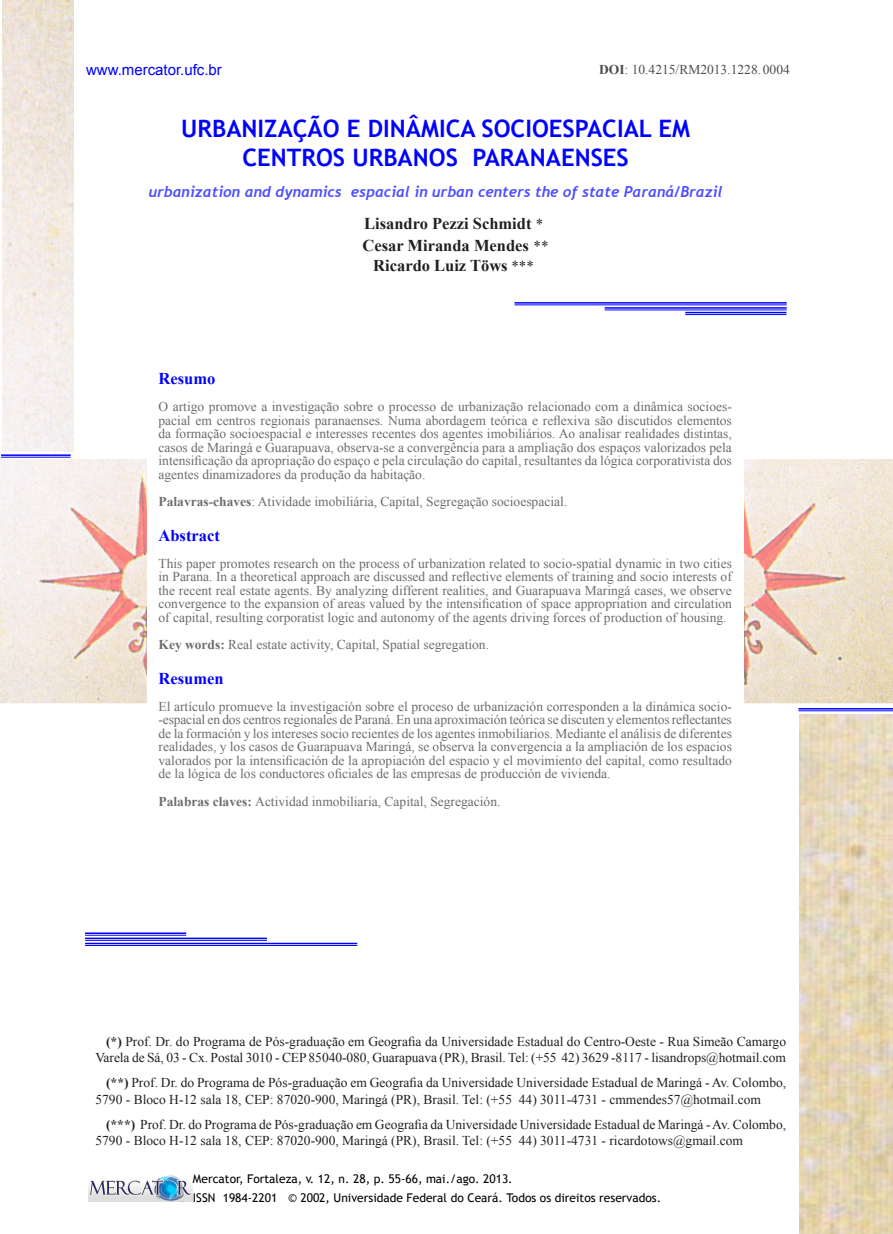
<style>
.page{position:relative;width:893px;height:1234px;background:#fff}
.page>*{position:absolute;margin:0;border:0;box-sizing:border-box;transform-origin:0 0}
.TÍTULO{font:700 24px/28.8px "Trebuchet MS";color:#00f;text-align:center}
.t1{font:700 16.5px "Times New Roman";color:#231f20}
.t2{font:700 16.5px "Times New Roman";color:#00f}
.SUBTÍTULO_2{font:italic 700 15px "Trebuchet";color:#4d4dff}
.t3{font:15px "Arial";color:#00f}
.RESUMO{font:13.5px/13.5px "Times New Roman";color:#6c6d70;text-align:justify}
.NOTAS_NO_FIM_DO_TEXT{font:13.5px/16.2px "Times New Roman";color:#231f20}
.RESUMO-2{font:13.5px "Times New Roman";color:#4d4d4d}
.t4{font:12px/18.9px "Trebuchet MS";color:#000}
.s1{font-weight:700}
.s2{font-weight:400;font-size:15px}
</style>
<div class="page">
<img style="left:88px;top:1174px;width:105px;height:27px">
<img style="left:744px;top:459px;width:149px;height:244px">
<img style="left:0;top:459px;width:146px;height:244px">
<img style="left:2px;top:0;width:71px;height:451px">
<hr style="left:1px;top:454px;width:70px;height:2px;background:#00f">
<hr style="left:1px;top:457px;width:70px;height:1px;background:#00f">
<hr style="left:798px;top:708px;width:95px;height:1px;background:#00f">
<hr style="left:798px;top:710px;width:95px;height:1px;background:#00f">
<img style="left:799px;top:714px;width:94px;height:519px">
<hr style="left:514px;top:302px;width:273px;height:1px;background:#00f">
<hr style="left:514px;top:304px;width:273px;height:1px;background:#00f">
<hr style="left:605px;top:307px;width:182px;height:1px;background:#00f">
<hr style="left:605px;top:309px;width:182px;height:1px;background:#00f">
<hr style="left:685px;top:312px;width:101px;height:1px;background:#00f">
<hr style="left:685px;top:314px;width:101px;height:1px;background:#00f">
<hr style="left:85px;top:942px;width:272px;height:2px;background:#00f">
<hr style="left:85px;top:945px;width:272px;height:1px;background:#00f">
<hr style="left:85px;top:937px;width:182px;height:1px;background:#00f">
<hr style="left:85px;top:939px;width:182px;height:1px;background:#00f">
<hr style="left:85px;top:932px;width:101px;height:1px;background:#00f">
<hr style="left:85px;top:934px;width:101px;height:1px;background:#00f">
<p class="t3" style="left:86px;top:60px;width:137px">www.mercator.ufc.br</p>
<p class="RESUMO-2" style="left:599px;top:61px;width:192px"><span class="s1">DOI</span>: 10.4215/RM2013.1228. 0004</p>
<p class="TÍTULO" style="left:181px;top:114px;width:510px">URBANIZAÇÃO E DINÂMICA SOCIOESPACIAL EM<br>CENTROS URBANOS PARANAENSES</p>
<p class="SUBTÍTULO_2" style="left:149px;top:182px;width:575px">urbanization and dynamics espacial in urban centers the of state Paraná/Brazil</p>
<p class="t1" style="left:364px;top:212px;width:181px">Lisandro Pezzi Schmidt <span class="s2">*</span></p>
<p class="t1" style="left:362px;top:234px;width:188px">Cesar Miranda Mendes <span class="s2">**</span></p>
<p class="t1" style="left:373px;top:254px;width:162px">Ricardo Luiz Töws <span class="s2">***</span></p>
<p class="t2" style="left:159px;top:367px;width:58px">Resumo</p>
<p class="RESUMO" style="left:159px;top:399px;width:575px">O artigo promove a investigação sobre o processo de urbanização relacionado com a dinâmica socioes&shy;pacial em centros regionais paranaenses. Numa abordagem teórica e reflexiva são discutidos elementos da formação socioespacial e interesses recentes dos agentes imobiliários. Ao analisar realidades distintas, casos de Maringá e Guarapuava, observa-se a convergência para a ampliação dos espaços valorizados pela intensificação da apropriação do espaço e pela circulação do capital, resultantes da lógica corporativista dos agentes dinamizadores da produção da habitação.</p>
<p class="RESUMO" style="left:159px;top:494px;width:410px"><span class="s1">Palavras-chaves</span>: Atividade imobiliária, Capital, Segregação socioespacial.</p>
<p class="t2" style="left:159px;top:523px;width:63px">Abstract</p>
<p class="RESUMO" style="left:159px;top:556px;width:575px">This paper promotes research on the process of urbanization related to socio-spatial dynamic in two cities in Parana. In a theoretical approach are discussed and reflective elements of training and socio interests of the recent real estate agents. By analyzing different realities, and Guarapuava Maringá cases, we observe convergence to the expansion of areas valued by the intensification of space appropriation and circulation of capital, resulting corporatist logic and autonomy of the agents driving forces of production of housing.</p>
<p class="RESUMO" style="left:159px;top:637px;width:332px"><span class="s1">Key words:</span> Real estate activity, Capital, Spatial segregation.</p>
<p class="t2" style="left:159px;top:666px;width:67px">Resumen</p>
<p class="RESUMO" style="left:159px;top:699px;width:575px">El artículo promueve la investigación sobre el proceso de urbanización corresponden a la dinámica socio--espacial en dos centros regionales de Paraná. En una aproximación teórica se discuten y elementos reflectantes de la formación y los intereses socio recientes de los agentes inmobiliarios. Mediante el análisis de diferentes realidades, y los casos de Guarapuava Maringá, se observa la convergencia a la ampliación de los espacios valorados por la intensificación de la apropiación del espacio y el movimiento del capital, como resultado de la lógica de los conductores oficiales de las empresas de producción de vivienda.</p>
<p class="RESUMO" style="left:159px;top:793px;width:343px"><span class="s1">Palabras claves:</span> Actividad inmobiliaria, Capital, Segregación.</p>
<p class="NOTAS_NO_FIM_DO_TEXT" style="left:95px;top:1033px;width:692px;text-align:right"><span class="s1">(*)</span> Prof. Dr. do Programa de Pós-graduação em Geografia da Universidade Estadual do Centro-Oeste - Rua Simeão Camargo<br>Varela de Sá, 03 - Cx. Postal 3010 - CEP 85040-080, Guarapuava (PR), Brasil. Tel: (+55 42) 3629 -8117 - lisandrops@hotmail.com</p>
<p class="NOTAS_NO_FIM_DO_TEXT" style="left:95px;top:1074px;width:692px;text-indent:11px"><span class="s1">(**)</span> Prof. Dr. do Programa de Pós-graduação em Geografia da Universidade Universidade Estadual de Maringá - Av. Colombo,<br>5790 - Bloco H-12 sala 18, CEP: 87020-900, Maringá (PR), Brasil. Tel: (+55 44) 3011-4731 - cmmendes57@hotmail.com</p>
<p class="NOTAS_NO_FIM_DO_TEXT" style="left:95px;top:1115px;width:692px;text-indent:11px"><span class="s1">(***)</span> Prof. Dr. do Programa de Pós-graduação em Geografia da Universidade Universidade Estadual de Maringá - Av. Colombo,<br>5790 - Bloco H-12 sala 18, CEP: 87020-900, Maringá (PR), Brasil. Tel: (+55 44) 3011-4731 - ricardotows@gmail.com</p>
<p class="t4" style="left:193px;top:1169px;width:470px">Mercator, Fortaleza, v. 12, n. 28, p. 55-66, mai./ago. 2013.<br>ISSN 1984-2201 © 2002, Universidade Federal do Ceará. Todos os direitos reservados.</p>
</div>
